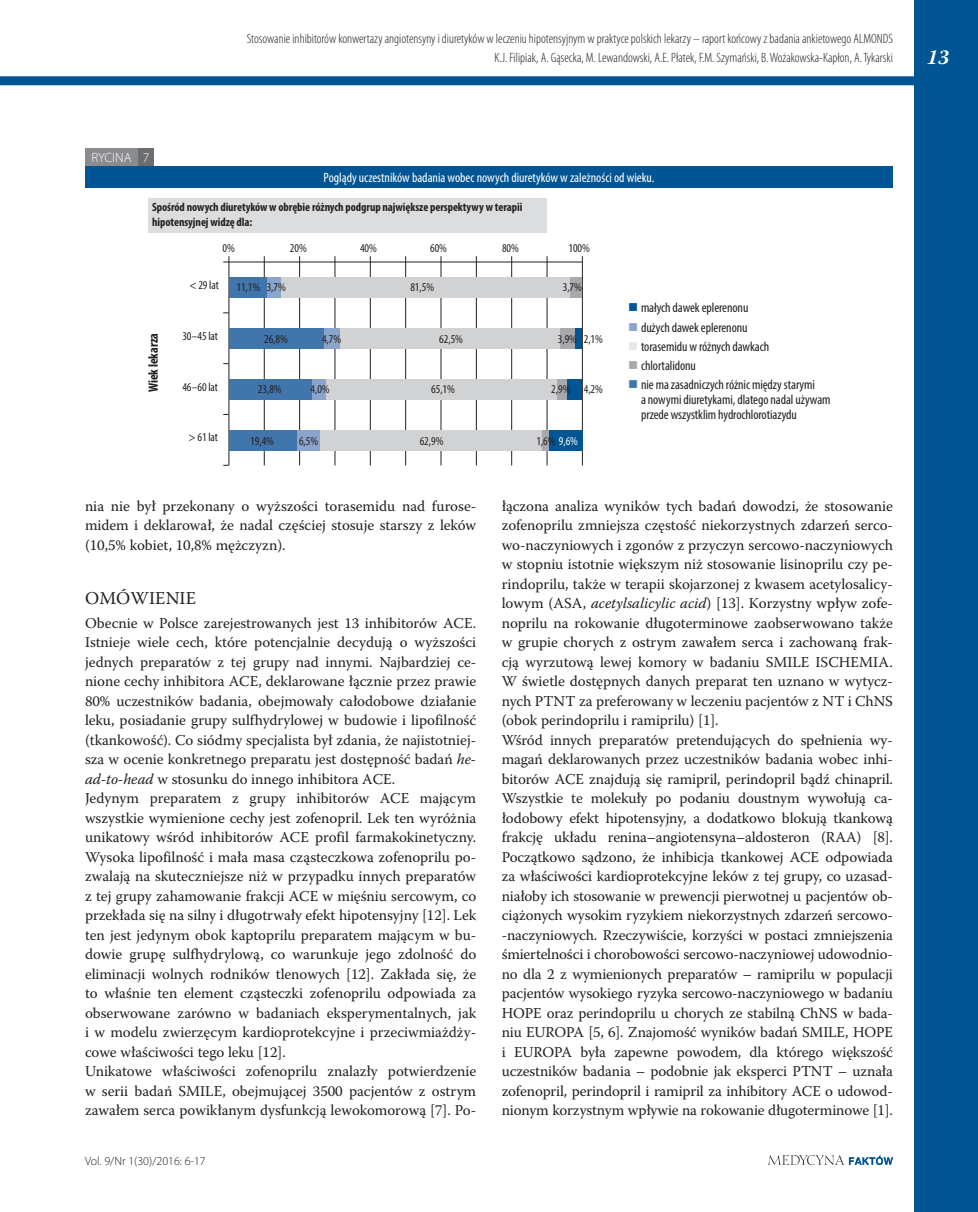
<style>
.page{position:relative;width:978px;height:1212px;background:#fff}
.page>*{position:absolute;margin:0;border:0;box-sizing:border-box;transform-origin:0 0}
.t1{font:italic 700 21px "Warnock Pro";color:#fff}
.t2{font:18px "Warnock Pro";letter-spacing:.01em;color:#231f20}
.t3{font:15px/19.5px "Warnock Pro";letter-spacing:-.005em;color:#231f20}
.t4{font:300 condensed 13.5px/19.5px "Myriad Pro";color:#231f20;text-align:right}
.t5{font:condensed 13.5px/15px "Myriad Pro";letter-spacing:-.005em;color:#231f20}
.t6{font:condensed 13.5px "Myriad Pro";color:#fff}
.t7{font:700 condensed 13.5px "Myriad Pro";letter-spacing:-.005em;color:#231f20}
.t8{font:300 13.5px "Myriad Pro";color:#fff}
.t9{font:condensed 12px "Myriad Pro";letter-spacing:-.005em;color:#231f20}
.t10{font:700 condensed 12px/15px "Myriad Pro";letter-spacing:-.005em;color:#231f20}
.t11{font:300 12px "Myriad Pro";color:#231f20}
.s1{color:#fff}
.s2{color:#005594}
.s3{color:#8aa4cb}
.s4{color:#e6e7e9}
.s5{color:#a8a9ad}
.s6{color:#4176ad}
.s7{font-style:italic}
</style>
<div class="page">
<div style="left:0;top:76px;width:978px;height:9px;background:#005594"></div>
<div style="left:914px;top:0;width:64px;height:1212px;background:#005594"></div>
<svg style="left:768px;top:1155px;width:125px;height:10px"></svg>
<div style="left:148px;top:198px;width:399px;height:34px;background:#dcdddf"></div>
<hr style="left:229px;top:256px;width:1px;height:209px;background:#231f20">
<hr style="left:264px;top:256px;width:1px;height:209px;background:#231f20">
<hr style="left:299px;top:256px;width:1px;height:209px;background:#231f20">
<hr style="left:335px;top:256px;width:1px;height:209px;background:#231f20">
<hr style="left:370px;top:256px;width:1px;height:209px;background:#231f20">
<hr style="left:405px;top:256px;width:1px;height:209px;background:#231f20">
<hr style="left:441px;top:256px;width:1px;height:209px;background:#231f20">
<hr style="left:476px;top:256px;width:1px;height:209px;background:#231f20">
<hr style="left:511px;top:256px;width:1px;height:209px;background:#231f20">
<hr style="left:547px;top:256px;width:1px;height:209px;background:#231f20">
<hr style="left:582px;top:256px;width:1px;height:209px;background:#231f20">
<hr style="left:223px;top:262px;width:359px;height:1px;background:#231f20">
<div style="left:570px;top:277px;width:12px;height:20px;background:#a8a9ad"></div>
<div style="left:281px;top:277px;width:289px;height:20px;background:#d1d2d4"></div>
<div style="left:229px;top:277px;width:38px;height:20px;background:#4176ad"></div>
<div style="left:267px;top:277px;width:14px;height:20px;background:#8aa4cb"></div>
<div style="left:575px;top:328px;width:7px;height:20px;background:#005594"></div>
<div style="left:560px;top:328px;width:15px;height:20px;background:#a8a9ad"></div>
<div style="left:340px;top:328px;width:220px;height:20px;background:#d1d2d4"></div>
<div style="left:229px;top:328px;width:94px;height:20px;background:#4176ad"></div>
<div style="left:324px;top:328px;width:16px;height:20px;background:#8aa4cb"></div>
<div style="left:566px;top:379px;width:16px;height:20px;background:#005594"></div>
<div style="left:557px;top:379px;width:9px;height:20px;background:#a8a9ad"></div>
<div style="left:326px;top:379px;width:231px;height:20px;background:#d1d2d4"></div>
<div style="left:229px;top:379px;width:84px;height:20px;background:#4176ad"></div>
<div style="left:313px;top:379px;width:13px;height:20px;background:#8aa4cb"></div>
<div style="left:548px;top:430px;width:34px;height:20px;background:#005594"></div>
<div style="left:542px;top:430px;width:6px;height:20px;background:#a8a9ad"></div>
<div style="left:320px;top:430px;width:222px;height:20px;background:#d1d2d4"></div>
<div style="left:229px;top:430px;width:68px;height:20px;background:#4176ad"></div>
<div style="left:297px;top:430px;width:23px;height:20px;background:#8aa4cb"></div>
<div style="left:85px;top:166px;width:808px;height:21px;background:#005594"></div>
<div style="left:85px;top:149px;width:65px;height:17px;background:#8a8c8f"></div>
<div style="left:138px;top:149px;width:16px;height:17px;background:#6c6d70"></div>
<p class="t4" style="left:247px;top:29px;width:648px">Stosowanie inhibitorów konwertazy angiotensyny i diuretyków w leczeniu hipotensyjnym w praktyce polskich lekarzy – raport końcowy z badania ankietowego ALMONDS<br>K.J. Filipiak, A. Gąsecka, M. Lewandowski, A.E. Płatek, F.M. Szymański, B. Wożakowska-Kapłon, A. Tykarski</p>
<h1 class="t1" style="left:927px;top:44px;width:24px">13</h1>
<p class="t8" style="left:91px;top:149px;width:59px">RYCINA 7</p>
<p class="t6" style="left:324px;top:169px;width:332px">Poglądy uczestników badania wobec nowych diuretyków w zależności od wieku.</p>
<p class="t10" style="left:152px;top:200px;width:372px">Spośród nowych diuretyków w obrębie różnych podgrup największe perspektywy w terapii hipotensyjnej widzę dla:</p>
<p class="t7" style="left:145px;top:392px;width:61px;rotate:-90deg">Wiek lekarza</p>
<p class="t9" style="left:290px;top:241px;width:18px">20%</p>
<p class="t9" style="left:360px;top:241px;width:50px">40% <span class="s1">50%</span></p>
<p class="t9" style="left:430px;top:241px;width:18px">60%</p>
<p class="t9" style="left:502px;top:241px;width:50px">80% <span class="s1">90%</span></p>
<p class="t9" style="left:568px;top:241px;width:23px">100%</p>
<p class="t9" style="left:189px;top:278px;width:31px">&lt; 29 lat</p>
<p class="t9" style="left:236px;top:279px;width:51px">11,1% 3,7%</p>
<p class="t9" style="left:410px;top:279px;width:25px">81,5%</p>
<p class="t9" style="left:563px;top:279px;width:21px">3,7%</p>
<p class="t9" style="left:182px;top:328px;width:37px">30–45 lat</p>
<p class="t9" style="left:264px;top:332px;width:25px">26,8%</p>
<p class="t9" style="left:322px;top:332px;width:21px">4,7%</p>
<p class="t9" style="left:439px;top:332px;width:25px">62,5%</p>
<p class="t9" style="left:558px;top:332px;width:47px">3,9% 2,1%</p>
<p class="t9" style="left:182px;top:379px;width:37px">46–60 lat</p>
<p class="t9" style="left:258px;top:382px;width:25px">23,8%</p>
<p class="t9" style="left:311px;top:382px;width:21px">4,0%</p>
<p class="t9" style="left:431px;top:382px;width:25px">65,1%</p>
<p class="t9" style="left:551px;top:382px;width:53px">2,9% 4,2%</p>
<p class="t9" style="left:189px;top:430px;width:31px">&gt; 61 lat</p>
<p class="t9" style="left:250px;top:434px;width:25px">19,4%</p>
<p class="t9" style="left:299px;top:434px;width:21px">6,5%</p>
<p class="t9" style="left:420px;top:434px;width:25px">62,9%</p>
<p class="t9" style="left:536px;top:434px;width:43px">1,6% <span class="s1">9,6%</span></p>
<p class="t5" style="left:628px;top:300px;width:122px"><span class="s2">■</span> małych dawek eplerenonu</p>
<p class="t5" style="left:628px;top:319px;width:121px"><span class="s3">■</span> dużych dawek eplerenonu</p>
<p class="t5" style="left:628px;top:339px;width:142px"><span class="s4">■</span> torasemidu w różnych dawkach</p>
<p class="t5" style="left:628px;top:358px;width:69px"><span class="s5">■</span> chlortalidonu</p>
<p class="t5" style="left:641px;top:377px;width:191px;text-indent:-13px"><span class="s6">■</span> nie ma zasadniczych różnic między starymi<br>a nowymi diuretykami, dlatego nadal używam przede wszystklim hydrochlorotiazydu</p>
<p class="t3" style="left:85px;top:496px;width:393px;text-align:justify">nia nie był przekonany o wyższości torasemidu nad furose&shy;midem i deklarował, że nadal częściej stosuje starszy z leków (10,5% kobiet, 10,8% mężczyzn).</p>
<p class="t2" style="left:85px;top:587px;width:112px">OMÓWIENIE</p>
<p class="t3" style="left:85px;top:613px;width:393px">Obecnie w Polsce zarejestrowanych jest 13 inhibitorów ACE.<br>Istnieje wiele cech, które potencjalnie decydują o wyższości jednych preparatów z tej grupy nad innymi. Najbardziej ce&shy;nione cechy inhibitora ACE, deklarowane łącznie przez prawie 80% uczestników badania, obejmowały całodobowe działanie leku, posiadanie grupy sulfhydrylowej w budowie i lipofilność (tkankowość). Co siódmy specjalista był zdania, że najistotniej&shy;sza w ocenie konkretnego preparatu jest dostępność badań <span class="s7">he&shy;ad-to-head</span> w stosunku do innego inhibitora ACE.<br>Jedynym preparatem z grupy inhibitorów ACE mającym wszystkie wymienione cechy jest zofenopril. Lek ten wyróżnia unikatowy wśród inhibitorów ACE profil farmakokinetyczny.<br>Wysoka lipofilność i mała masa cząsteczkowa zofenoprilu po&shy;zwalają na skuteczniejsze niż w przypadku innych preparatów z tej grupy zahamowanie frakcji ACE w mięśniu sercowym, co przekłada się na silny i długotrwały efekt hipotensyjny [12]. Lek ten jest jedynym obok kaptoprilu preparatem mającym w bu&shy;dowie grupę sulfhydrylową, co warunkuje jego zdolność do eliminacji wolnych rodników tlenowych [12]. Zakłada się, że to właśnie ten element cząsteczki zofenoprilu odpowiada za obserwowane zarówno w badaniach eksperymentalnych, jak i w modelu zwierzęcym kardioprotekcyjne i przeciwmiażdży&shy;cowe właściwości tego leku [12].<br>Unikatowe właściwości zofenoprilu znalazły potwierdzenie w serii badań SMILE, obejmującej 3500 pacjentów z ostrym zawałem serca powikłanym dysfunkcją lewokomorową [7]. Po-</p>
<p class="t11" style="left:85px;top:1154px;width:122px">Vol. 9/Nr 1(30)/2016: 6-17</p>
<p class="t3" style="left:502px;top:496px;width:393px">łączona analiza wyników tych badań dowodzi, że stosowanie zofenoprilu zmniejsza częstość niekorzystnych zdarzeń serco&shy;wo-naczyniowych i zgonów z przyczyn sercowo-naczyniowych w stopniu istotnie większym niż stosowanie lisinoprilu czy pe&shy;rindoprilu, także w terapii skojarzonej z kwasem acetylosalicy&shy;lowym (ASA, <span class="s7">acetylsalicylic acid</span>) [13]. Korzystny wpływ zofe&shy;noprilu na rokowanie długoterminowe zaobserwowano także w grupie chorych z ostrym zawałem serca i zachowaną frak&shy;cją wyrzutową lewej komory w badaniu SMILE ISCHEMIA.<br>W świetle dostępnych danych preparat ten uznano w wytycz&shy;nych PTNT za preferowany w leczeniu pacjentów z NT i ChNS (obok perindoprilu i ramiprilu) [1].<br>Wśród innych preparatów pretendujących do spełnienia wy&shy;magań deklarowanych przez uczestników badania wobec inhi&shy;bitorów ACE znajdują się ramipril, perindopril bądź chinapril.<br>Wszystkie te molekuły po podaniu doustnym wywołują ca&shy;łodobowy efekt hipotensyjny, a dodatkowo blokują tkankową frakcję układu renina–angiotensyna–aldosteron (RAA) [8].<br>Początkowo sądzono, że inhibicja tkankowej ACE odpowiada za właściwości kardioprotekcyjne leków z tej grupy, co uzasad&shy;niałoby ich stosowanie w prewencji pierwotnej u pacjentów ob&shy;ciążonych wysokim ryzykiem niekorzystnych zdarzeń sercowo--naczyniowych. Rzeczywiście, korzyści w postaci zmniejszenia śmiertelności i chorobowości sercowo-naczyniowej udowodnio&shy;no dla 2 z wymienionych preparatów – ramiprilu w populacji pacjentów wysokiego ryzyka sercowo-naczyniowego w badaniu HOPE oraz perindoprilu u chorych ze stabilną ChNS w bada&shy;niu EUROPA [5, 6]. Znajomość wyników badań SMILE, HOPE i EUROPA była zapewne powodem, dla którego większość uczestników badania – podobnie jak eksperci PTNT – uznała zofenopril, perindopril i ramipril za inhibitory ACE o udowod&shy;nionym korzystnym wpływie na rokowanie długoterminowe [1].</p>
</div>
